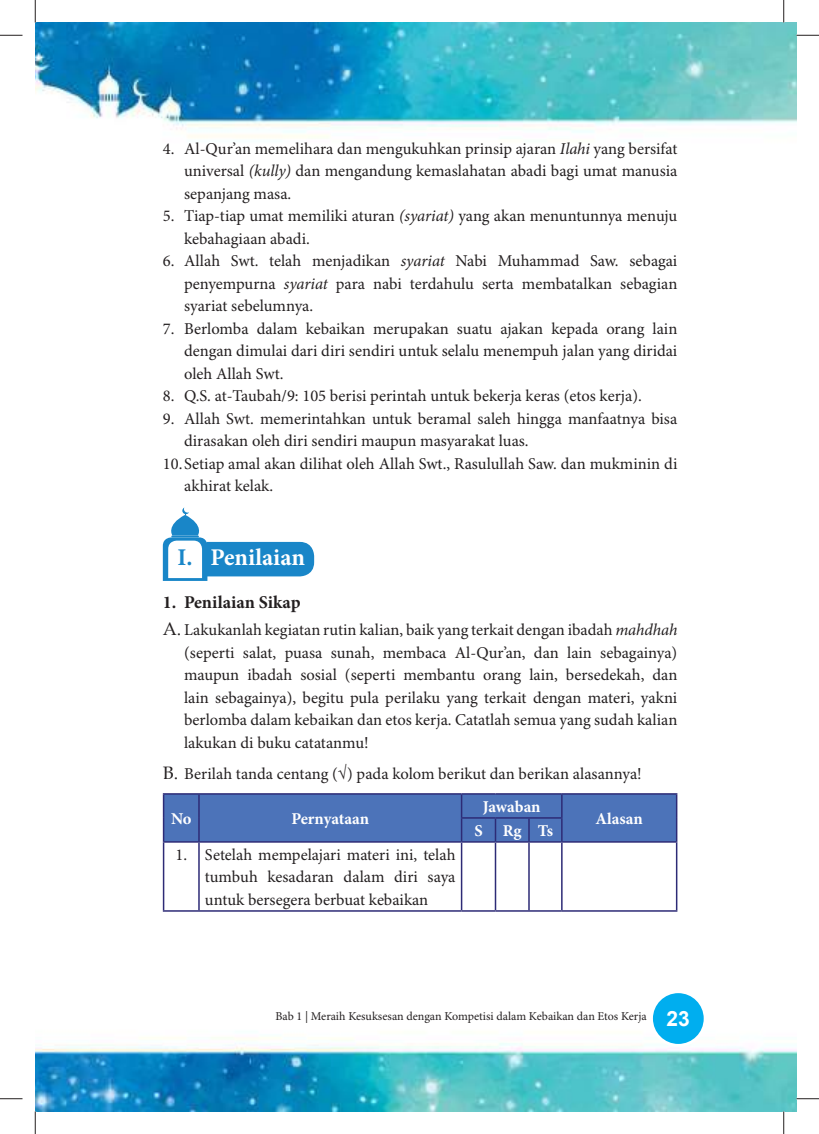
<style>
.page{position:relative;width:819px;height:1134px;background:#fff}
.page>*{position:absolute;margin:0;border:0;box-sizing:border-box;transform-origin:0 0}
.t1{font:700 24px "Minion Pro";letter-spacing:-.005em;color:#fff}
.t2{font:700 18px "Minion Pro";color:#231f20}
.t3{font:16.5px/22.5px "Minion Pro";color:#231f20;text-align:justify}
.t4{font:700 16.5px "Minion Pro";letter-spacing:-.005em;color:#fff}
.t5{font:12px "Minion Pro";color:#231f20}
.s1{font-style:italic}
.s2{color:#1986c8}
.s3{font-family:"Book Antiqua";font-size:18px}
.s4{font-family:"Arial";font-weight:700;font-size:21px;color:#fff}
</style>
<div class="page">
<img style="left:35px;top:22px;width:761px;height:1089px">
<div style="left:651px;top:991px;width:54px;height:54px;background:#00aeef;border-radius:50%"></div>
<div style="left:650px;top:990px;width:57px;height:56px;border:3px solid #fff;border-radius:50%"></div>
<svg style="left:163px;top:507px;width:151px;height:74px"></svg>
<hr style="left:163px;top:910px;width:36px;height:1px;background:#2d2b76">
<hr style="left:199px;top:910px;width:263px;height:1px;background:#2d2b76">
<hr style="left:462px;top:910px;width:33px;height:1px;background:#2d2b76">
<hr style="left:495px;top:910px;width:34px;height:1px;background:#2d2b76">
<hr style="left:529px;top:910px;width:33px;height:1px;background:#2d2b76">
<hr style="left:562px;top:910px;width:115px;height:1px;background:#2d2b76">
<hr style="left:163px;top:842px;width:1px;height:68px;background:#2d2b76">
<hr style="left:163px;top:793px;width:36px;height:1px;background:#2d2b76">
<hr style="left:198px;top:842px;width:2px;height:68px;background:#2d2b76">
<hr style="left:199px;top:793px;width:263px;height:1px;background:#2d2b76">
<hr style="left:462px;top:793px;width:33px;height:1px;background:#2d2b76">
<hr style="left:495px;top:793px;width:34px;height:1px;background:#2d2b76">
<hr style="left:529px;top:793px;width:33px;height:1px;background:#2d2b76">
<hr style="left:461px;top:842px;width:1px;height:68px;background:#2d2b76">
<hr style="left:495px;top:842px;width:1px;height:68px;background:#2d2b76">
<hr style="left:528px;top:842px;width:2px;height:68px;background:#2d2b76">
<hr style="left:561px;top:842px;width:2px;height:68px;background:#2d2b76">
<hr style="left:676px;top:842px;width:1px;height:68px;background:#2d2b76">
<hr style="left:562px;top:793px;width:115px;height:1px;background:#2d2b76">
<div style="left:163px;top:794px;width:514px;height:48px;background:#4c73b9"></div>
<hr style="left:783px;top:0;width:2px;height:23px;background:#fff">
<svg style="left:0;top:35px;width:23px;height:1px"></svg>
<svg style="left:796px;top:35px;width:23px;height:1px"></svg>
<svg style="left:0;top:1098px;width:23px;height:1px"></svg>
<svg style="left:796px;top:1098px;width:23px;height:1px"></svg>
<svg style="left:35px;top:0;width:1px;height:23px"></svg>
<svg style="left:35px;top:1111px;width:1px;height:23px"></svg>
<svg style="left:783px;top:0;width:1px;height:23px"></svg>
<svg style="left:783px;top:1111px;width:1px;height:23px"></svg>
<p class="t3" style="left:184px;top:138px;width:495px;text-indent:-21px">4. Al-Qur’an memelihara dan mengukuhkan prinsip ajaran <span class="s1">Ilahi</span> yang bersifat universal <span class="s1">(kully)</span> dan mengandung kemaslahatan abadi bagi umat manusia sepanjang masa.</p>
<p class="t3" style="left:184px;top:205px;width:495px;text-indent:-21px">5. Tiap-tiap umat memiliki aturan <span class="s1">(syariat)</span> yang akan menuntunnya menuju kebahagiaan abadi.</p>
<p class="t3" style="left:184px;top:250px;width:495px;text-indent:-21px">6. Allah Swt. telah menjadikan <span class="s1">syariat</span> Nabi Muhammad Saw. sebagai penyempurna <span class="s1">syariat</span> para nabi terdahulu serta membatalkan sebagian syariat sebelumnya.</p>
<p class="t3" style="left:184px;top:318px;width:495px;text-indent:-21px">7. Berlomba dalam kebaikan merupakan suatu ajakan kepada orang lain dengan dimulai dari diri sendiri untuk selalu menempuh jalan yang diridai oleh Allah Swt.</p>
<p class="t3" style="left:163px;top:385px;width:481px">8. Q.S. at-Taubah/9: 105 berisi perintah untuk bekerja keras (etos kerja).</p>
<p class="t3" style="left:184px;top:408px;width:495px;text-indent:-21px">9. Allah Swt. memerintahkan untuk beramal saleh hingga manfaatnya bisa dirasakan oleh diri sendiri maupun masyarakat luas.</p>
<p class="t3" style="left:184px;top:453px;width:495px;text-indent:-21px">10. Setiap amal akan dilihat oleh Allah Swt., Rasulullah Saw. dan mukminin di akhirat kelak.</p>
<h1 class="t1" style="left:178px;top:547px;width:129px"><span class="s2">I.</span> Penilaian</h1>
<p class="t2" style="left:163px;top:595px;width:139px">1. Penilaian Sikap</p>
<p class="t3" style="left:184px;top:619px;width:495px;text-indent:-21px"><span class="s3">A.</span> Lakukanlah kegiatan rutin kalian, baik yang terkait dengan ibadah <span class="s1">mahdhah </span>(seperti salat, puasa sunah, membaca Al-Qur’an, dan lain sebagainya) maupun ibadah sosial (seperti membantu orang lain, bersedekah, dan lain sebagainya), begitu pula perilaku yang terkait dengan materi, yakni berlomba dalam kebaikan dan etos kerja. Catatlah semua yang sudah kalian lakukan di buku catatanmu!</p>
<p class="t3" style="left:163px;top:762px;width:480px"><span class="s3">B.</span> Berilah tanda centang (√) pada kolom berikut dan berikan alasannya!</p>
<p class="t4" style="left:171px;top:812px;width:22px">No</p>
<p class="t4" style="left:291px;top:812px;width:79px">Pernyataan</p>
<p class="t4" style="left:483px;top:800px;width:59px">Jawaban</p>
<p class="t4" style="left:595px;top:812px;width:49px">Alasan</p>
<p class="t4" style="left:474px;top:824px;width:80px">S Rg Ts</p>
<p class="t3" style="left:205px;top:843px;width:252px;text-indent:-30px">1. Setelah mempelajari materi ini, telah tumbuh kesadaran dalam diri saya untuk bersegera berbuat kebaikan</p>
<p class="t5" style="left:275px;top:1009px;width:416px">Bab 1 | Meraih Kesuksesan dengan Kompetisi dalam Kebaikan dan Etos Kerja <span class="s4">23</span></p>
</div>
